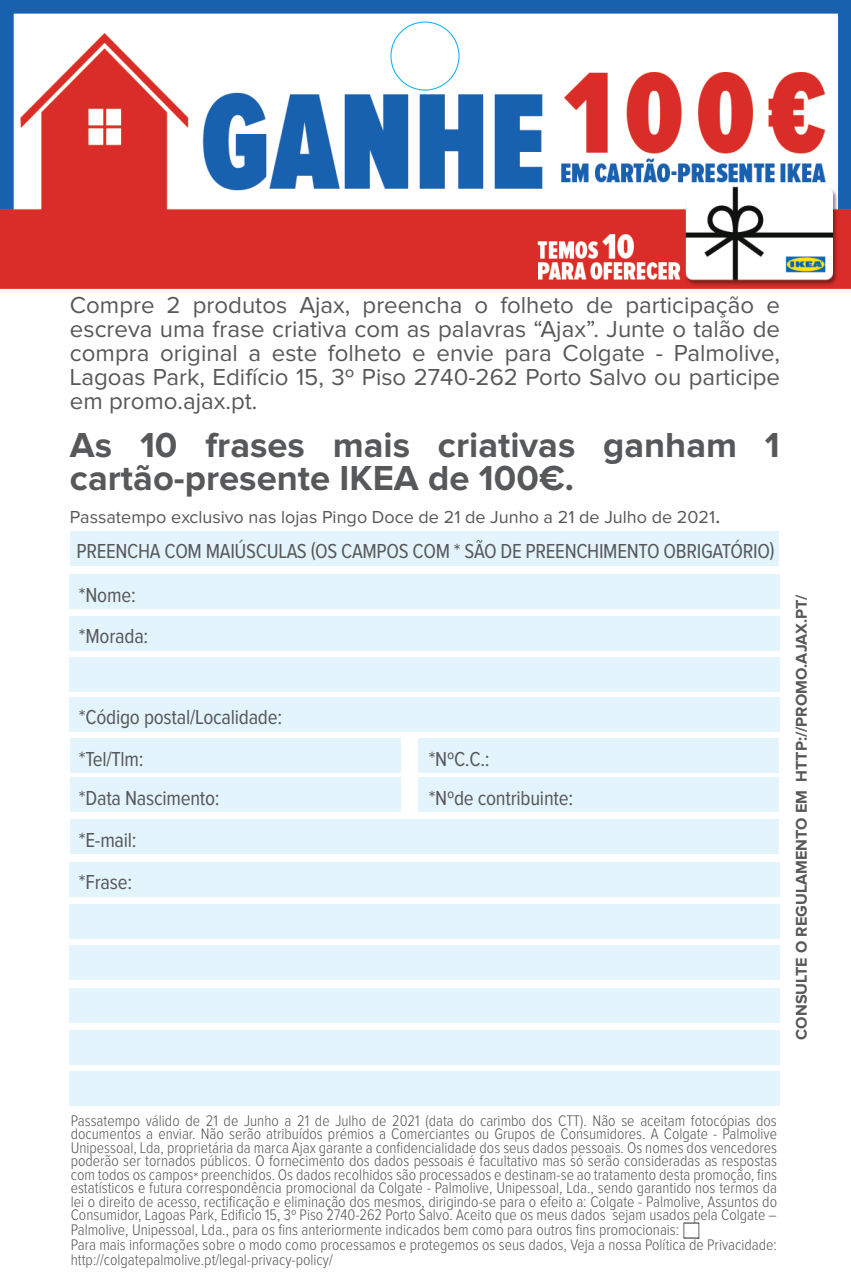
<style>
.page{position:relative;width:851px;height:1276px;background:#fff}
.page>*{position:absolute;margin:0;border:0;box-sizing:border-box;transform-origin:0 0}
.t1{font:700 36px/33px "Proxima Nova";color:#57585a}
.t2{font:24px/24px "Proxima Nova";color:#57585a;text-align:justify}
.t3{font:21px/42px "Proxima Nova Cond";letter-spacing:-.01em;color:#57585a}
.t4{font:18px "Proxima Nova";color:#57585a}
.t5{font:700 16.2px "Proxima Nova";color:#57585a}
.t6{font:300 15.9px/13.8px "Proxima Nova Cond";color:#57585a}
.s1{font-size:24px}
</style>
<div class="page">
<img style="left:0;top:0;width:850px;height:1239px">
<svg style="left:683px;top:1222px;width:16px;height:17px"></svg>
<div style="left:70px;top:531px;width:708px;height:34px;background:#e4f4fc"></div>
<div style="left:70px;top:574px;width:709px;height:35px;background:#e4f4fc"></div>
<div style="left:70px;top:616px;width:709px;height:34px;background:#e4f4fc"></div>
<div style="left:70px;top:657px;width:709px;height:34px;background:#e4f4fc"></div>
<div style="left:70px;top:819px;width:708px;height:34px;background:#e4f4fc"></div>
<div style="left:70px;top:862px;width:709px;height:35px;background:#e4f4fc"></div>
<div style="left:70px;top:904px;width:709px;height:34px;background:#e4f4fc"></div>
<div style="left:70px;top:945px;width:709px;height:34px;background:#e4f4fc"></div>
<div style="left:70px;top:988px;width:709px;height:35px;background:#e4f4fc"></div>
<div style="left:70px;top:1030px;width:709px;height:34px;background:#e4f4fc"></div>
<div style="left:70px;top:1071px;width:709px;height:34px;background:#e4f4fc"></div>
<div style="left:70px;top:697px;width:709px;height:34px;background:#e4f4fc"></div>
<div style="left:70px;top:738px;width:330px;height:34px;background:#e4f4fc"></div>
<div style="left:418px;top:738px;width:360px;height:34px;background:#e4f4fc"></div>
<div style="left:70px;top:777px;width:330px;height:34px;background:#e4f4fc"></div>
<div style="left:418px;top:777px;width:360px;height:34px;background:#e4f4fc"></div>
<div style="left:390px;top:22px;width:69px;height:69px;border:1px solid #00aeef;border-radius:50%"></div>
<p class="t2" style="left:70px;top:293px;width:711px">Compre 2 produtos Ajax, preencha o folheto de participação e escreva uma frase criativa com as palavras “Ajax”. Junte o talão de compra original a este folheto e envie para Colgate - Palmolive, Lagoas Park, Edifício 15, 3º Piso 2740-262 Porto Salvo ou participe em promo.ajax.pt.</p>
<h1 class="t1" style="left:70px;top:429px;width:711px">As 10 frases mais criativas ganham 1 cartão-presente IKEA de 100€.</h1>
<p class="t4" style="left:70px;top:508px;width:652px">Passatempo exclusivo nas lojas Pingo Doce de 21 de Junho a 21 de Julho de 2021<span class="s1">.</span></p>
<h3 class="t3" style="left:76px;top:531px;width:699px">PREENCHA COM MAIÚSCULAS (OS CAMPOS COM * SÃO DE PREENCHIMENTO OBRIGATÓRIO)</h3>
<h3 class="t3" style="left:79px;top:575px;width:71px;line-height:41.1px">*Nome: *Morada:</h3>
<h3 class="t3" style="left:79px;top:697px;width:205px">*Código postal/Localidade: *Tel/Tlm:</h3>
<h3 class="t3" style="left:428px;top:739px;width:62px">*NºC.C.:</h3>
<h3 class="t3" style="left:79px;top:778px;width:142px">*Data Nascimento:</h3>
<h3 class="t3" style="left:428px;top:778px;width:146px">*Nºde contribuinte:</h3>
<h3 class="t3" style="left:79px;top:820px;width:59px">*E-mail: *Frase:</h3>
<p class="t5" style="left:793px;top:1039px;width:447px;rotate:-90deg">CONSULTE O REGULAMENTO EM HTTP://PROMO.AJAX.PT/</p>
<p class="t6" style="left:71px;top:1114px;width:707px">Passatempo válido de 21 de Junho a 21 de Julho de 2021 (data do carimbo dos CTT). Não se aceitam fotocópias dos documentos a enviar. Não serão atribuídos prémios a Comerciantes ou Grupos de Consumidores. A Colgate - Palmolive Unipessoal, Lda, proprietária da marca Ajax garante a confidencialidade dos seus dados pessoais. Os nomes dos vencedores poderão ser tornados públicos. O fornecimento dos dados pessoais é facultativo mas só serão consideradas as respostas com todos os campos* preenchidos. Os dados recolhidos são processados e destinam-se ao tratamento desta promoção, fins estatísticos e futura correspondência promocional da Colgate - Palmolive, Unipessoal, Lda., sendo garantido nos termos da lei o direito de acesso, rectificação e eliminação dos mesmos, dirigindo-se para o efeito a: Colgate - Palmolive, Assuntos do Consumidor, Lagoas Park, Edificio 15, 3º Piso 2740-262 Porto Salvo. Aceito que os meus dados sejam usados pela Colgate – Palmolive, Unipessoal, Lda., para os fins anteriormente indicados bem como para outros fins promocionais:<br>Para mais informações sobre o modo como processamos e protegemos os seus dados, Veja a nossa Política de Privacidade: http://colgatepalmolive.pt/legal-privacy-policy/</p>
</div>
